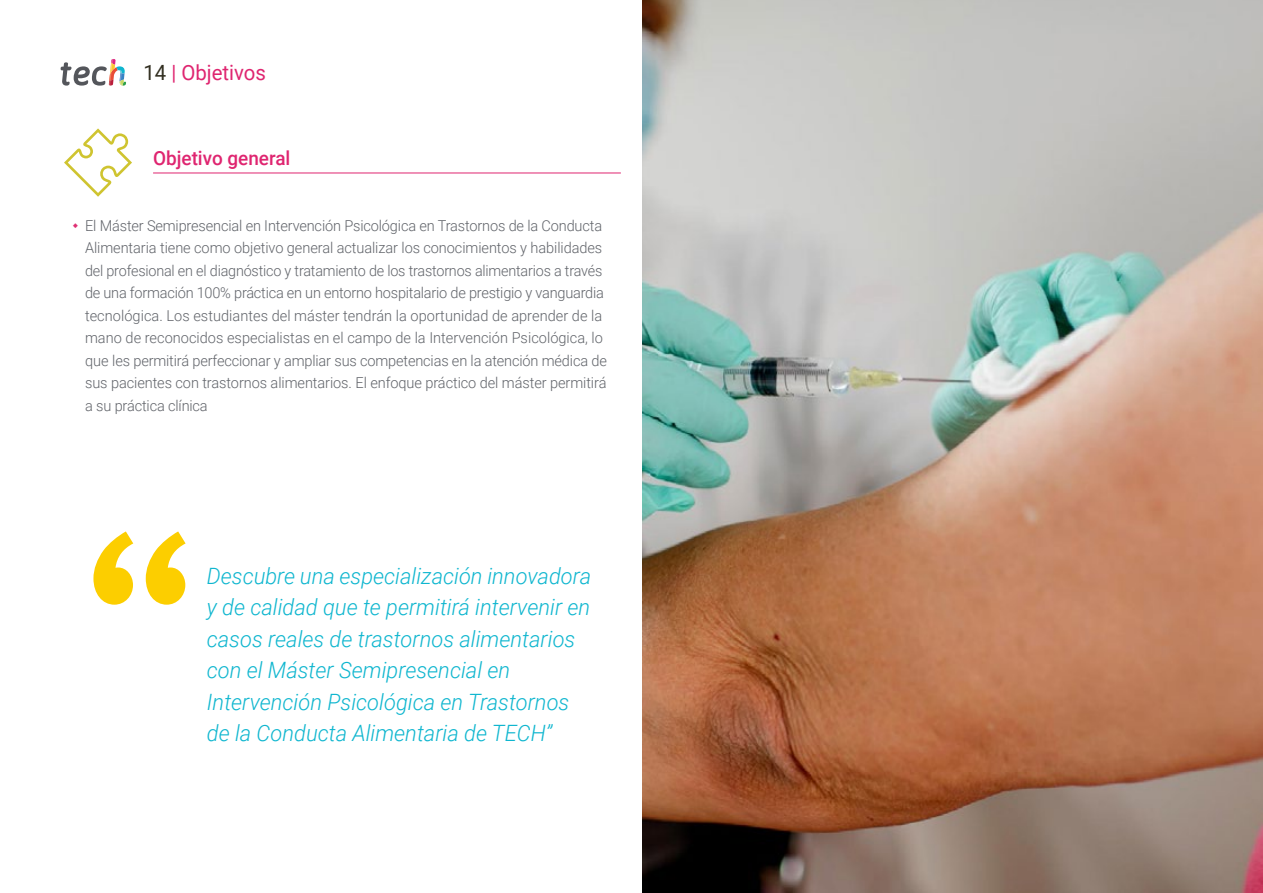
<style>
.page{position:relative;width:1263px;height:893px;background:#fff}
.page>*{position:absolute;margin:0;border:0;box-sizing:border-box;transform-origin:0 0}
.t1{font:italic 300 22.5px/31.5px "Roboto";color:#0fb6cf}
.t2{font:21px "Roboto";color:#df2570}
.t3{font:500 19.5px "Roboto";color:#df2570}
.t4{font:300 15px/22.5px "Roboto";letter-spacing:-.01em;color:#61646a}
.s1{color:#312e20}
</style>
<div class="page">
<hr style="left:153px;top:173px;width:468px;height:1px;background:#df2570">
<svg style="left:61px;top:59px;width:65px;height:27px"></svg>
<svg style="left:93px;top:531px;width:93px;height:74px"></svg>
<img style="left:642px;top:0;width:621px;height:893px">
<svg style="left:64px;top:128px;width:68px;height:69px"></svg>
<h2 class="t2" style="left:144px;top:57px;width:124px"><span class="s1">14</span> | Objetivos</h2>
<h3 class="t3" style="left:153px;top:144px;width:139px">Objetivo general</h3>
<p class="t4" style="left:85px;top:213px;width:523px">El Máster Semipresencial en Intervención Psicológica en Trastornos de la Conducta Alimentaria tiene como objetivo general actualizar los conocimientos y habilidades del profesional en el diagnóstico y tratamiento de los trastornos alimentarios a través de una formación 100% práctica en un entorno hospitalario de prestigio y vanguardia tecnológica. Los estudiantes del máster tendrán la oportunidad de aprender de la mano de reconocidos especialistas en el campo de la Intervención Psicológica, lo que les permitirá perfeccionar y ampliar sus competencias en la atención médica de sus pacientes con trastornos alimentarios. El enfoque práctico del máster permitirá a su práctica clínica</p>
<h1 class="t1" style="left:207px;top:559px;width:386px">Descubre una especialización innovadora y de calidad que te permitirá intervenir en casos reales de trastornos alimentarios con el Máster Semipresencial en Intervención Psicológica en Trastornos de la Conducta Alimentaria de TECH”</h1>
</div>
